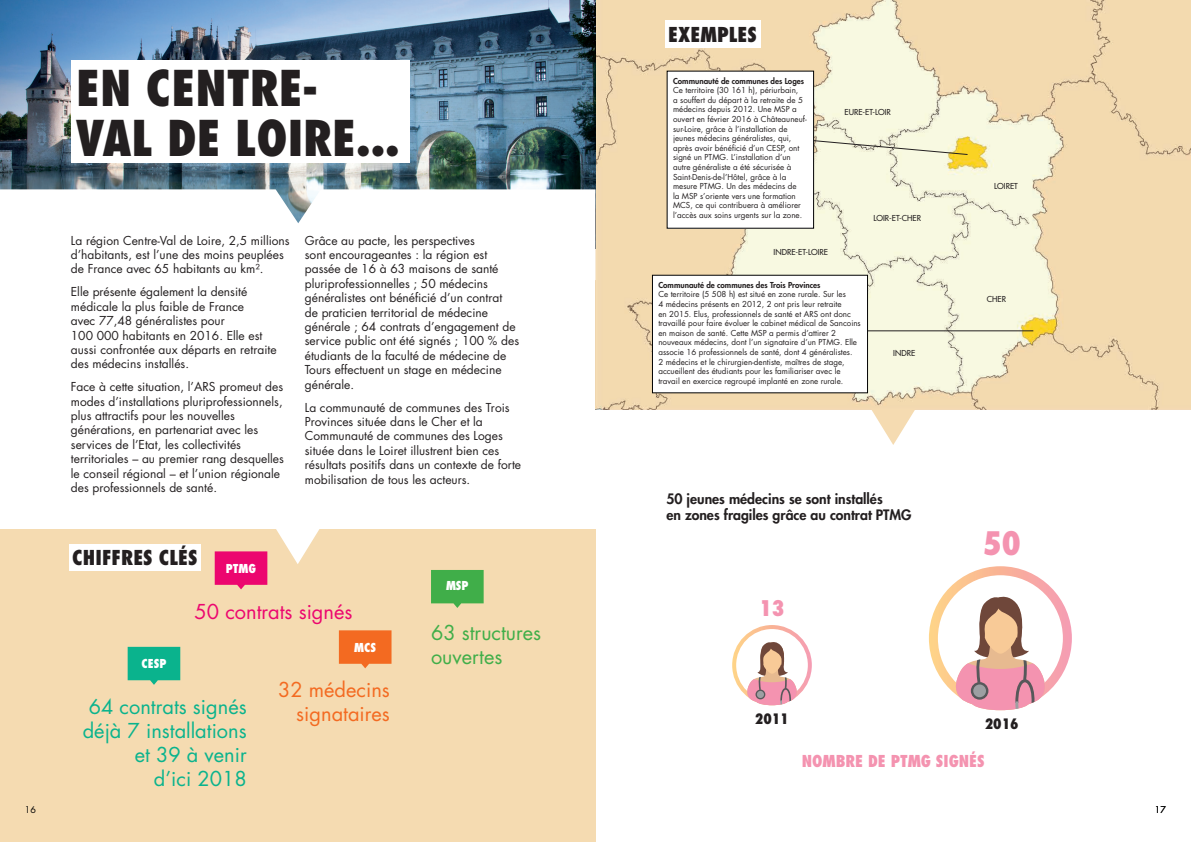
<style>
.page{position:relative;width:1191px;height:842px;background:#fff}
.page>*{position:absolute;margin:0;border:0;box-sizing:border-box;transform-origin:0 0}
.t1{font:800 condensed 48px/50px "Futura Std";color:#231f20}
.t2{font:800 condensed 31.5px "Futura Std";color:#f493b0}
.t3{font:800 condensed 21px "Futura Std";color:#f493b0}
.t4{font:20px/24px "Futura Std";color:#0ab38d;text-align:right}
.t5{font:20px/24px "Futura Std";color:#f36a21;text-align:right}
.t6{font:800 condensed 20px "Futura Std";color:#231f20}
.t7{font:20px/24px "Futura Std";color:#40ae49}
.t8{font:20px "Futura Std";color:#ec066f}
.t9{font:800 condensed 16px "Futura Std";color:#f493b0}
.t10{font:800 14px/16.8px "Futura Std";color:#231f20}
.t11{font:800 condensed 14px "Futura Std";color:#231f20}
.t12{font:12px/14.4px "Futura Std";color:#231f20}
.t13{font:800 condensed 12px "Futura Std";color:#fff}
.t14{font:9px "Futura Std";color:#000}
.t15{font:8px/9.6px "Futura Std";color:#231f20}
.t16{font:800 8px "Futura Std";color:#231f20}
.t17{font:500 8px "Futura Std";color:#231f20}
</style>
<div class="page">
<div style="left:0;top:529px;width:595px;height:313px;background:#f5dbb1"></div>
<div style="left:69px;top:544px;width:132px;height:26px;background:#fff"></div>
<img style="left:596px;top:0;width:595px;height:410px">
<img style="left:0;top:0;width:595px;height:189px">
<svg style="left:431px;top:570px;width:52px;height:38px;background:#54b354"></svg>
<div style="left:71px;top:60px;width:339px;height:103px;background:#fff"></div>
<svg style="left:215px;top:551px;width:52px;height:38px;background:#ec1d76"></svg>
<svg style="left:339px;top:630px;width:52px;height:38px;background:#f37630"></svg>
<svg style="left:128px;top:647px;width:52px;height:38px;background:#25b791"></svg>
<svg style="left:870px;top:408px;width:46px;height:37px"></svg>
<svg style="left:0;top:189px;width:595px;height:34px"></svg>
<hr style="left:867px;top:331px;width:166px;height:1px;background:#231f20">
<svg style="left:814px;top:139px;width:154px;height:16px;background:#e4e1c0"></svg>
<div style="left:667px;top:71px;width:146px;height:157px;background:#fff"></div>
<div style="left:652px;top:275px;width:215px;height:118px;background:#fff"></div>
<svg style="left:276px;top:529px;width:44px;height:35px"></svg>
<svg style="left:933px;top:571px;width:134px;height:135px"></svg>
<div style="left:929px;top:566px;width:142px;height:144px;border:9px solid #fff;border-radius:50%"></div>
<svg style="left:955px;top:596px;width:90px;height:115px"></svg>
<svg style="left:734px;top:627px;width:76px;height:76px"></svg>
<div style="left:732px;top:625px;width:80px;height:80px;border:4px solid #fff;border-radius:50%"></div>
<svg style="left:747px;top:641px;width:50px;height:65px"></svg>
<div style="left:665px;top:21px;width:96px;height:27px;background:#fff"></div>
<h1 class="t1" style="left:76px;top:63px;width:325px">EN CENTRE-<br>VAL DE LOIRE...</h1>
<p class="t12" style="left:71px;top:233px;width:220px">La région Centre-Val de Loire, 2,5 millions d’habitants, est l’une des moins peuplées de France avec 65 habitants au km².</p>
<p class="t12" style="left:71px;top:285px;width:207px">Elle présente également la densité médicale la plus faible de France<br>avec 77,48 généralistes pour<br>100 000 habitants en 2016. Elle est aussi confrontée aux départs en retraite des médecins installés.</p>
<p class="t12" style="left:71px;top:380px;width:215px">Face à cette situation, l’ARS promeut des modes d’installations pluriprofessionnels, plus attractifs pour les nouvelles générations, en partenariat avec les services de l’Etat, les collectivités territoriales – au premier rang desquelles le conseil régional – et l’union régionale des professionnels de santé.</p>
<p class="t12" style="left:305px;top:233px;width:216px">Grâce au pacte, les perspectives<br>sont encourageantes : la région est passée de 16 à 63 maisons de santé pluriprofessionnelles ; 50 médecins généralistes ont bénéficié d’un contrat<br>de praticien territorial de médecine générale ; 64 contrats d’engagement de service public ont été signés ; 100 % des étudiants de la faculté de médecine de Tours effectuent un stage en médecine générale.</p>
<p class="t12" style="left:305px;top:400px;width:218px">La communauté de communes des Trois Provinces située dans le Cher et la Communauté de communes des Loges située dans le Loiret illustrent bien ces résultats positifs dans un contexte de forte mobilisation de tous les acteurs.</p>
<h3 class="t6" style="left:72px;top:545px;width:127px">CHIFFRES CLÉS</h3>
<p class="t13" style="left:226px;top:561px;width:32px">PTMG</p>
<p class="t13" style="left:446px;top:578px;width:24px">MSP</p>
<h3 class="t8" style="left:194px;top:599px;width:159px">50 contrats signés</h3>
<p class="t13" style="left:141px;top:656px;width:27px">CESP</p>
<h3 class="t4" style="left:83px;top:695px;width:165px">64 contrats signés déjà 7 installations et 39 à venir<br>d’ici 2018</h3>
<p class="t13" style="left:354px;top:640px;width:23px">MCS</p>
<h3 class="t5" style="left:278px;top:678px;width:113px">32 médecins signataires</h3>
<h3 class="t7" style="left:431px;top:621px;width:112px">63 structures ouvertes</h3>
<h3 class="t6" style="left:668px;top:22px;width:90px">EXEMPLES</h3>
<p class="t16" style="left:673px;top:76px;width:133px">Communauté de communes des Loges</p>
<p class="t15" style="left:673px;top:86px;width:135px">Ce territoire (30 161 h), périurbain,<br>a souffert du départ à la retraite de 5 médecins depuis 2012. Une MSP a ouvert en février 2016 à Châteauneuf&shy;sur-Loire, grâce à l’installation de jeunes médecins généralistes, qui, après avoir bénéficié d’un CESP, ont signé un PTMG. L’installation d’un autre généraliste a été sécurisée à Saint-Denis-de-l’Hôtel, grâce à la mesure PTMG. Un des médecins de<br>la MSP s’oriente vers une formation MCS, ce qui contribuera à améliorer l’accès aux soins urgents sur la zone.</p>
<p class="t17" style="left:773px;top:247px;width:56px">INDRE-ET-LOIRE</p>
<p class="t17" style="left:844px;top:107px;width:48px">EURE-ET-LOIR</p>
<p class="t17" style="left:873px;top:213px;width:49px">LOIR-ET-CHER</p>
<p class="t16" style="left:658px;top:280px;width:164px">Communauté de communes des Trois Provinces</p>
<p class="t15" style="left:658px;top:290px;width:204px">Ce territoire (5 508 h) est situé en zone rurale. Sur les<br>4 médecins présents en 2012, 2 ont pris leur retraite<br>en 2015. Elus, professionnels de santé et ARS ont donc travaillé pour faire évoluer le cabinet médical de Sancoins en maison de santé. Cette MSP a permis d’attirer 2 nouveaux médecins, dont l’un signataire d’un PTMG. Elle associe 16 professionnels de santé, dont 4 généralistes.<br>2 médecins et le chirurgien-dentiste, maîtres de stage, accueillent des étudiants pour les familiariser avec le travail en exercice regroupé implanté en zone rurale.</p>
<p class="t17" style="left:893px;top:348px;width:23px">INDRE</p>
<p class="t10" style="left:666px;top:490px;width:247px">50 jeunes médecins se sont installés<br>en zones fragiles grâce au contrat PTMG</p>
<h3 class="t3" style="left:759px;top:595px;width:27px">13</h3>
<p class="t11" style="left:755px;top:710px;width:35px">2011</p>
<p class="t17" style="left:994px;top:181px;width:25px">LOIRET</p>
<p class="t17" style="left:986px;top:294px;width:21px">CHER</p>
<h2 class="t2" style="left:982px;top:523px;width:40px">50</h2>
<p class="t11" style="left:984px;top:715px;width:35px">2016</p>
<h3 class="t9" style="left:801px;top:751px;width:185px">NOMBRE DE PTMG SIGNÉS</h3>
<p class="t14" style="left:25px;top:804px;width:13px">16</p>
<p class="t14" style="left:1155px;top:804px;width:13px">17</p>
</div>
